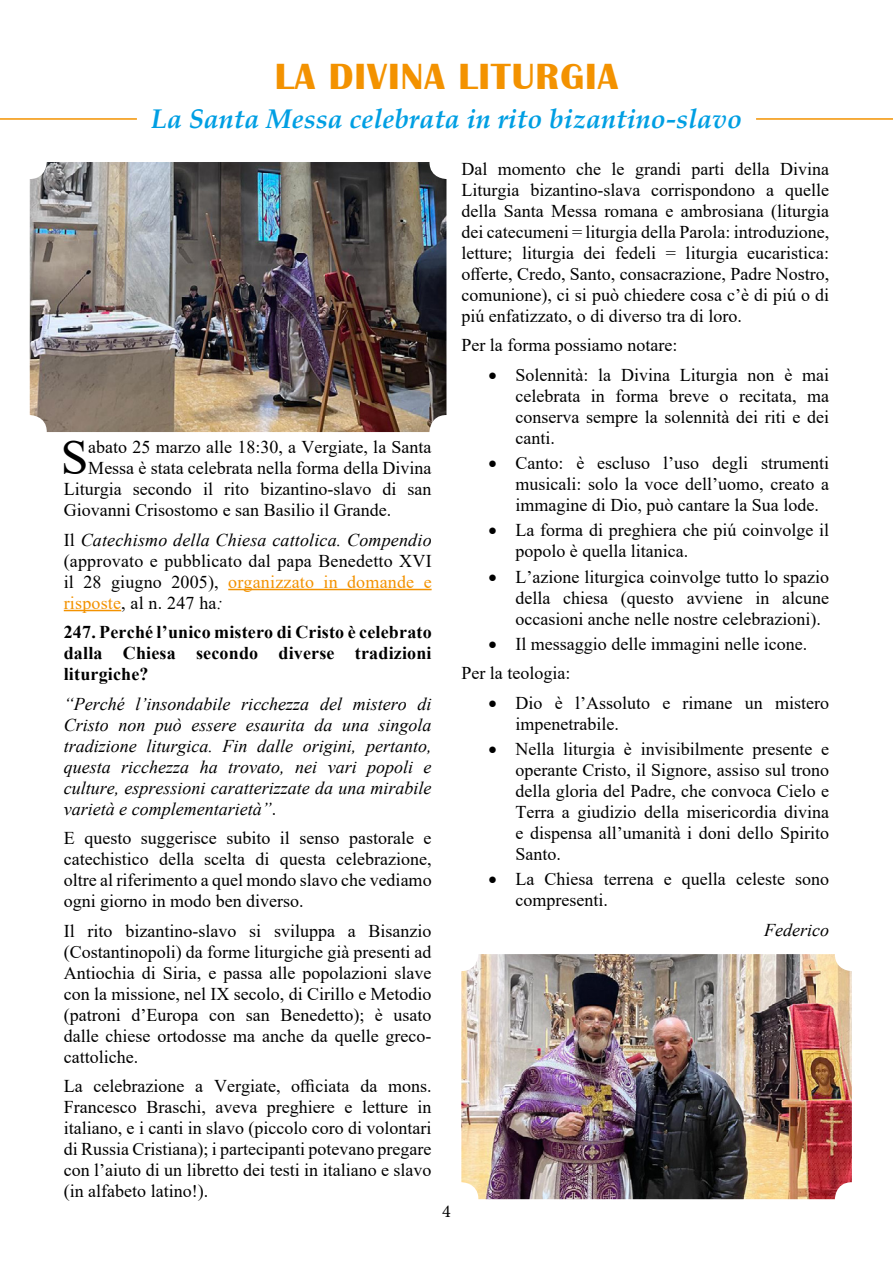
<style>
.page{position:relative;width:893px;height:1263px;background:#fff}
.page>*{position:absolute;margin:0;border:0;box-sizing:border-box;transform-origin:0 0}
.t1{font:49.65px "Times New Roman";color:#000}
.t2{font:700 37.5px "Britannic";letter-spacing:.03em;color:#f39200}
.t3{font:italic 700 27px "Palatino Linotype";color:#009fe3}
.t4{font:18px/21px "Times New Roman";color:#000;text-align:justify}
.t5{font:italic 18px/21px "Times New Roman";color:#000;text-align:justify}
.t6{font:700 18px/21px "Times New Roman";letter-spacing:.01em;color:#000;text-align:justify}
.t7{font:18px "Minion Pro";color:#000}
.s1{font-style:italic}
.s2{color:#f39200}
.s3{font-style:normal}
</style>
<div class="page">
<hr style="left:756px;top:118px;width:137px;height:2px;background:#f39200">
<img style="left:30px;top:162px;width:416px;height:270px">
<img style="left:461px;top:954px;width:391px;height:245px">
<hr style="left:0;top:118px;width:137px;height:2px;background:#f39200">
<hr style="left:228px;top:589px;width:204px;height:1px;background:#f39200">
<hr style="left:64px;top:610px;width:57px;height:1px;background:#f39200">
<h2 class="t2" style="left:275px;top:56px;width:345px">LA DIVINA LITURGIA</h2>
<h3 class="t3" style="left:151px;top:99px;width:593px">La Santa Messa celebrata in rito bizantino-slavo</h3>
<h1 class="t1" style="left:61px;top:422px;width:29px">S</h1>
<p class="t4" style="left:88px;top:436px;width:345px">abato 25 marzo alle 18:30, a Vergiate, la Santa</p>
<p class="t4" style="left:88px;top:457px;width:345px">Messa è stata celebrata nella forma della Divina</p>
<p class="t4" style="left:64px;top:478px;width:369px">Liturgia secondo il rito bizantino-slavo di san</p>
<p class="t4" style="left:64px;top:499px;width:329px">Giovanni Crisostomo e san Basilio il Grande.</p>
<p class="t4" style="left:64px;top:528px;width:369px">Il <span class="s1">Catechismo della Chiesa cattolica. Compendio </span>(approvato e pubblicato dal papa Benedetto XVI il 28 giugno 2005), <span class="s2">organizzato in domande e risposte</span>, al n. 247 ha<span class="s1">:</span></p>
<p class="t6" style="left:64px;top:621px;width:369px">247. Perché l’unico mistero di Cristo è celebrato dalla Chiesa secondo diverse tradizioni liturgiche?</p>
<p class="t5" style="left:64px;top:693px;width:369px">“Perché l’insondabile ricchezza del mistero di Cristo non può essere esaurita da una singola tradizione liturgica. Fin dalle origini, pertanto, questa ricchezza ha trovato, nei vari popoli e culture, espressioni caratterizzate da una mirabile varietà e complementarietà”<span class="s3">.</span></p>
<p class="t4" style="left:64px;top:827px;width:369px">E questo suggerisce subito il senso pastorale e catechistico della scelta di questa celebrazione, oltre al riferimento a quel mondo slavo che vediamo ogni giorno in modo ben diverso.</p>
<p class="t4" style="left:64px;top:919px;width:369px">Il rito bizantino-slavo si sviluppa a Bisanzio (Costantinopoli) da forme liturgiche già presenti ad Antiochia di Siria, e passa alle popolazioni slave con la missione, nel IX secolo, di Cirillo e Metodio (patroni d’Europa con san Benedetto); è usato dalle chiese ortodosse ma anche da quelle greco&shy;cattoliche.</p>
<p class="t4" style="left:64px;top:1075px;width:369px">La celebrazione a Vergiate, officiata da mons.<br>Francesco Braschi, aveva preghiere e letture in italiano, e i canti in slavo (piccolo coro di volontari di Russia Cristiana); i partecipanti potevano pregare con l’aiuto di un libretto dei testi in italiano e slavo (in alfabeto latino!).</p>
<p class="t7" style="left:442px;top:1199px;width:10px">4</p>
<p class="t4" style="left:461px;top:158px;width:369px">Dal momento che le grandi parti della Divina Liturgia bizantino-slava corrispondono a quelle della Santa Messa romana e ambrosiana (liturgia dei catecumeni = liturgia della Parola: introduzione, letture; liturgia dei fedeli = liturgia eucaristica: offerte, Credo, Santo, consacrazione, Padre Nostro, comunione), ci si può chiedere cosa c’è di piú o di piú enfatizzato, o di diverso tra di loro.</p>
<p class="t4" style="left:461px;top:334px;width:217px">Per la forma possiamo notare:</p>
<p class="t4" style="left:515px;top:364px;width:315px;text-indent:-27px">• Solennità: la Divina Liturgia non è mai celebrata in forma breve o recitata, ma conserva sempre la solennità dei riti e dei canti.</p>
<p class="t4" style="left:515px;top:452px;width:315px;text-indent:-27px">• Canto: è escluso l’uso degli strumenti musicali: solo la voce dell’uomo, creato a immagine di Dio, può cantare la Sua lode.</p>
<p class="t4" style="left:515px;top:519px;width:315px;text-indent:-27px">• La forma di preghiera che piú coinvolge il popolo è quella litanica.</p>
<p class="t4" style="left:515px;top:565px;width:315px;text-indent:-27px">• L’azione liturgica coinvolge tutto lo spazio della chiesa (questo avviene in alcune occasioni anche nelle nostre celebrazioni).</p>
<p class="t4" style="left:461px;top:628px;width:347px;line-height:29.5px;text-indent:27px">• Il messaggio delle immagini nelle icone.<br>Per la teologia:</p>
<p class="t4" style="left:515px;top:692px;width:315px;text-indent:-27px">• Dio è l’Assoluto e rimane un mistero impenetrabile.</p>
<p class="t4" style="left:515px;top:738px;width:315px;text-indent:-27px">• Nella liturgia è invisibilmente presente e operante Cristo, il Signore, assiso sul trono della gloria del Padre, che convoca Cielo e Terra a giudizio della misericordia divina e dispensa all’umanità i doni dello Spirito Santo.</p>
<p class="t4" style="left:515px;top:868px;width:315px;text-indent:-27px">• La Chiesa terrena e quella celeste sono compresenti.</p>
<p class="t5" style="left:764px;top:919px;width:66px">Federico</p>
</div>
